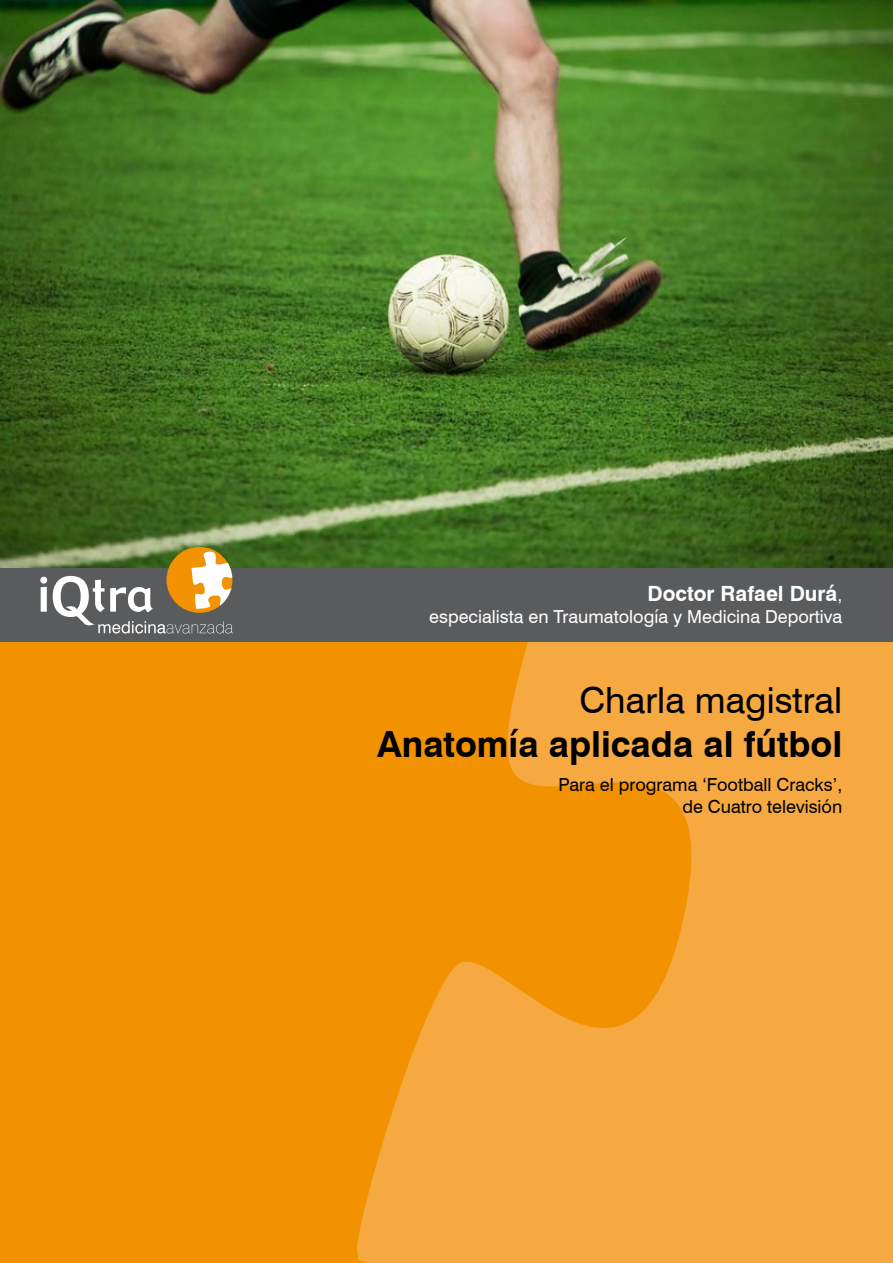
<style>
.page{position:relative;width:893px;height:1263px;background:#fff}
.page>*{position:absolute;margin:0;border:0;box-sizing:border-box;transform-origin:0 0}
.t1{font:700 36px "Swiss 721 BT";color:#000}
.t2{font:36px "Swiss 721 BT";color:#000}
.t3{font:700 21px "Swiss 721 BT";color:#fff}
.t4{font:18px/21.6px "Swiss 721 BT";color:#000;text-align:right}
.t5{font:18px "Swiss 721 BT";color:#fff}
.s1{font-weight:400;font-size:18px}
</style>
<div class="page">
<img style="left:0;top:0;width:893px;height:568px">
<div style="left:0;top:641px;width:893px;height:622px;background:#f29200"></div>
<svg style="left:357px;top:642px;width:536px;height:621px;fill:#f6a841"></svg>
<div style="left:0;top:568px;width:893px;height:74px;background:#5a5b5d"></div>
<div style="left:41px;top:587px;width:6px;height:25px;background:#fff"></div>
<div style="left:40px;top:577px;width:7px;height:7px;background:#fff;border-radius:50%"></div>
<div style="left:166px;top:547px;width:66px;height:66px;background:#f29200;border-radius:50%"></div>
<svg style="left:53px;top:551px;width:180px;height:82px"></svg>
<p class="t3" style="left:647px;top:581px;width:196px">Doctor Rafael Durá<span class="s1">,</span></p>
<p class="t5" style="left:429px;top:606px;width:415px">especialista en Traumatología y Medicina Deportiva</p>
<h1 class="t2" style="left:580px;top:679px;width:264px">Charla magistral</h1>
<h1 class="t1" style="left:377px;top:722px;width:467px">Anatomía aplicada al fútbol</h1>
<p class="t4" style="left:559px;top:774px;width:285px">Para el programa ‘Football Cracks’, de Cuatro televisión</p>
</div>
